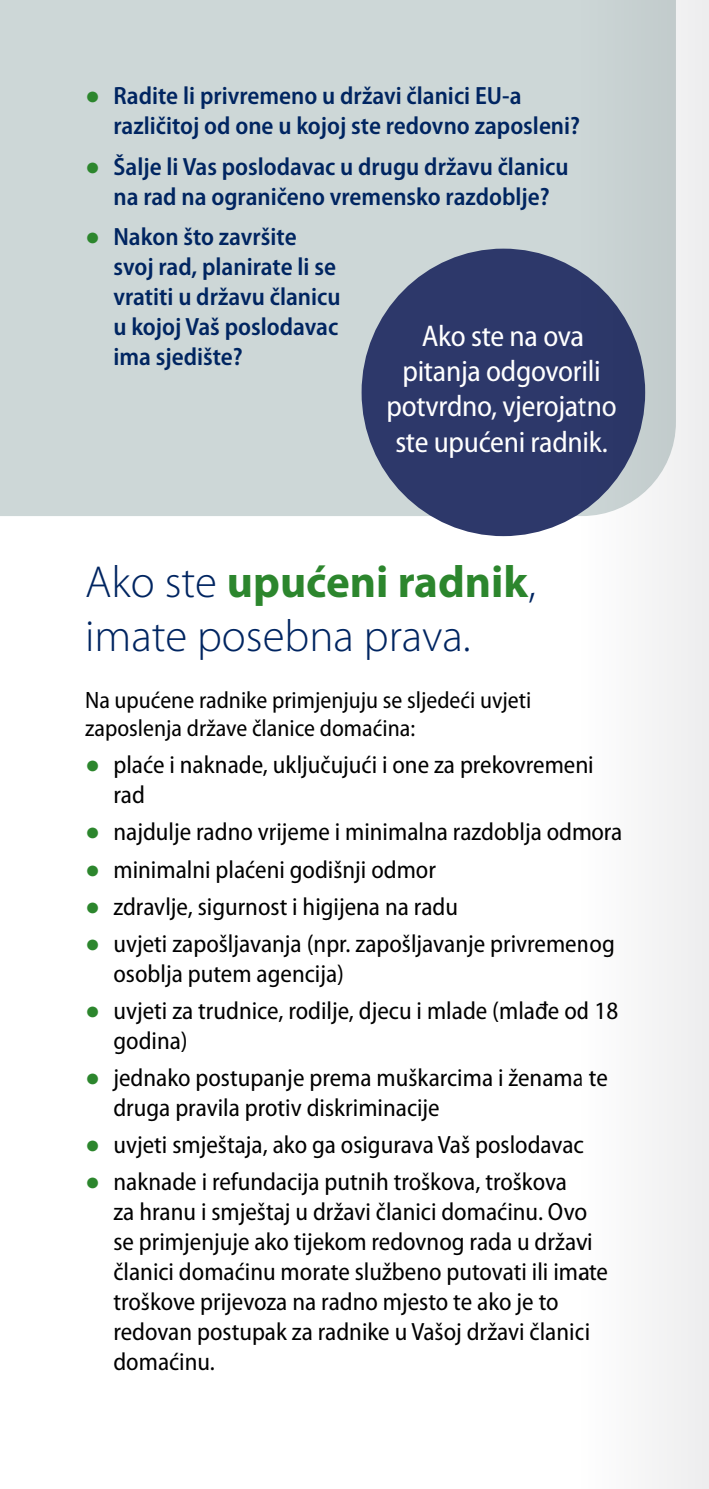
<style>
.page{position:relative;width:709px;height:1489px;background:#fff}
.page>*{position:absolute;margin:0;border:0;box-sizing:border-box;transform-origin:0 0}
.title_1{font:300 45px/54px "Myriad Pro";color:#002561}
.body{font:semi-condensed 30px/35px "Myriad Pro";letter-spacing:-.01em;color:#fff;text-align:center}
.t1{font:semi-condensed 25px/30px "Myriad Pro";color:#000}
.t2{font:600 semi-condensed 25px/30px "Myriad Pro";color:#002561}
.body-2{font:semi-condensed 23.75px/28.5px "Myriad Pro";color:#000}
.s1{font-family:"Arial";font-weight:400;font-stretch:normal;color:#2c862d}
.s2{font-weight:700;color:#2c862d}
.s3{font-family:"Arial";font-stretch:normal;color:#2c862d}
</style>
<div class="page">
<div style="left:0;top:0;width:581px;height:516px;background:#cdd7d7"></div>
<div style="left:361px;top:248px;width:284px;height:288px;background:#2d386a;border-radius:50%"></div>
<svg style="left:581px;top:0;width:128px;height:1488px;fill:#f1f1f2"></svg>
<p class="t2" style="left:113px;top:81px;width:468px;text-indent:-28px"><span class="s1">●</span> Radite li privremeno u državi članici EU-a različitoj od one u kojoj ste redovno zaposleni?</p>
<p class="t2" style="left:85px;top:151px;width:485px;text-align:center"><span class="s1">●</span> Šalje li Vas poslodavac u drugu državu članicu na rad na ograničeno vremensko razdoblje?</p>
<p class="t2" style="left:113px;top:222px;width:229px;text-indent:-28px"><span class="s1">●</span> Nakon što završite svoj rad, planirate li se vratiti u državu članicu u kojoj Vaš poslodavac ima sjedište?</p>
<p class="body" style="left:386px;top:319px;width:232px">Ako ste na ova pitanja odgovorili potvrdno, vjerojatno ste upućeni radnik.</p>
<h1 class="title_1" style="left:85px;top:555px;width:452px">Ako ste <span class="s2">upućeni radnik</span>, imate posebna prava.</h1>
<p class="body-2" style="left:85px;top:686px;width:448px">Na upućene radnike primjenjuju se sljedeći uvjeti zaposlenja države članice domaćina:</p>
<p class="t1" style="left:113px;top:750px;width:482px;text-indent:-28px"><span class="s3">●</span> plaće i naknade, uključujući i one za prekovremeni rad</p>
<p class="t1" style="left:85px;top:817px;width:539px"><span class="s3">●</span> najdulje radno vrijeme i minimalna razdoblja odmora</p>
<p class="t1" style="left:85px;top:854px;width:352px"><span class="s3">●</span> minimalni plaćeni godišnji odmor</p>
<p class="t1" style="left:85px;top:891px;width:374px"><span class="s3">●</span> zdravlje, sigurnost i higijena na radu</p>
<p class="t1" style="left:113px;top:928px;width:503px;text-indent:-28px"><span class="s3">●</span> uvjeti zapošljavanja (npr. zapošljavanje privremenog osoblja putem agencija)</p>
<p class="t1" style="left:113px;top:996px;width:506px;text-indent:-28px"><span class="s3">●</span> uvjeti za trudnice, rodilje, djecu i mlade (mlađe od 18 godina)</p>
<p class="t1" style="left:113px;top:1063px;width:496px;text-indent:-28px"><span class="s3">●</span> jednako postupanje prema muškarcima i ženama te druga pravila protiv diskriminacije</p>
<p class="t1" style="left:85px;top:1130px;width:500px"><span class="s3">●</span> uvjeti smještaja, ako ga osigurava Vaš poslodavac</p>
<p class="t1" style="left:113px;top:1167px;width:496px;text-indent:-28px"><span class="s3">●</span> naknade i refundacija putnih troškova, troškova<br>za hranu i smještaj u državi članici domaćinu. Ovo se primjenjuje ako tijekom redovnog rada u državi članici domaćinu morate službeno putovati ili imate troškove prijevoza na radno mjesto te ako je to redovan postupak za radnike u Vašoj državi članici domaćinu.</p>
</div>
